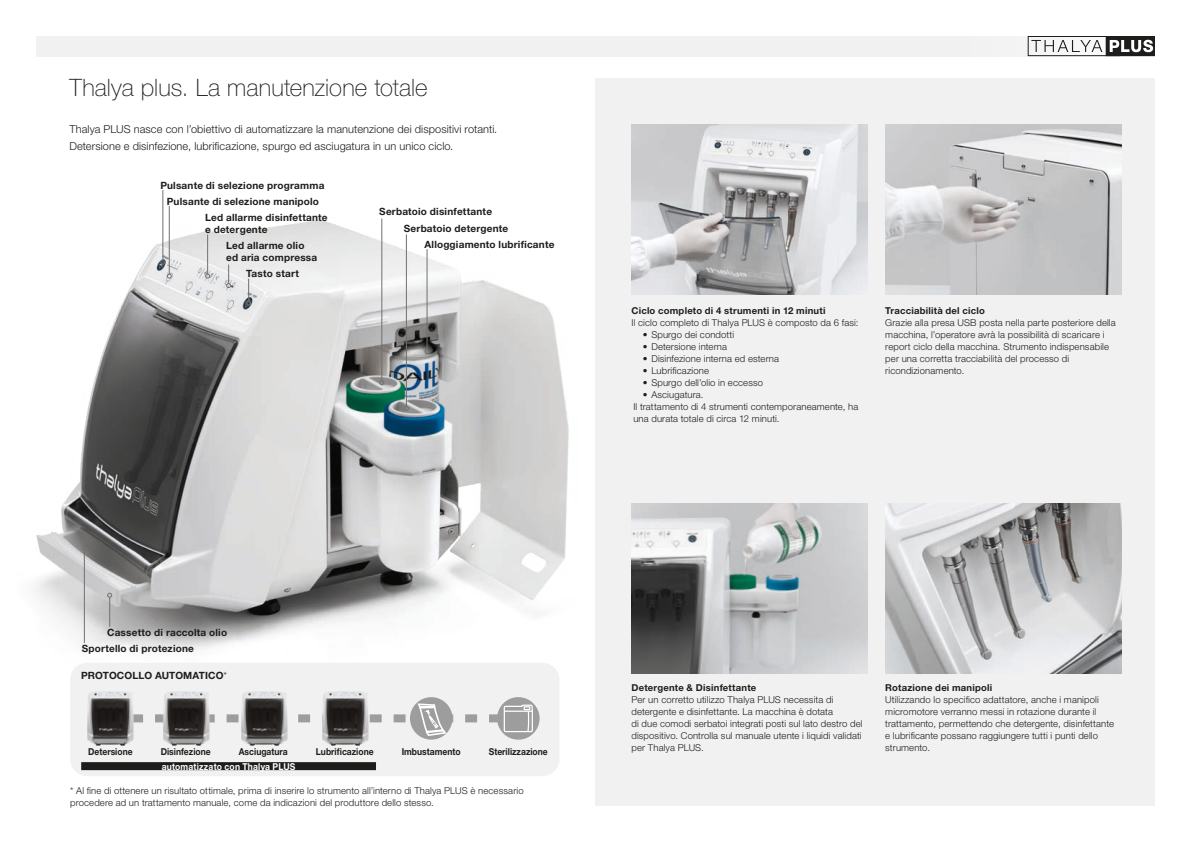
<style>
.page{position:relative;width:1191px;height:842px;background:#fff}
.page>*{position:absolute;margin:0;border:0;box-sizing:border-box;transform-origin:0 0}
.t1{font:100 24px "Helvetica Neue LT Std";letter-spacing:.005em;color:#1d1d1b}
.t2{font:300 11px/17px "Helvetica Neue LT Std";letter-spacing:.005em;color:#1d1d1b}
.t3{font:700 10px/12px "Helvetica Neue LT Std";letter-spacing:.02em;color:#1d1d1b}
.t4{font:300 9.5px/12px "Helvetica Neue LT Std";letter-spacing:.015em;color:#1d1d1b}
.t5{font:700 9.5px "Helvetica Neue LT Std";letter-spacing:.015em;color:#1d1d1b}
.t6{font:700 9.5px "Helvetica Neue LT Std";letter-spacing:.015em;color:#1d1d1b;scale:.9 1}
.t7{font:700 9.5px "Helvetica Neue LT Std";letter-spacing:.02em;color:#fff;scale:.9 1}
.s1{font-weight:300}
</style>
<div class="page">
<div style="left:595px;top:79px;width:560px;height:727px;background:#f1f1f1"></div>
<img style="left:34px;top:190px;width:535px;height:486px">
<div style="left:36px;top:36px;width:1119px;height:20px;background:#f1f1f1"></div>
<svg style="left:1031px;top:40px;width:71px;height:12px"></svg>
<div style="left:1106px;top:36px;width:48px;height:20px;background:#1d1d1b"></div>
<div style="left:1105px;top:36px;width:50px;height:20px;border:1px solid #1d1d1b"></div>
<div style="left:1027px;top:36px;width:92px;height:20px;border:1px solid #1d1d1b"></div>
<svg style="left:1109px;top:40px;width:44px;height:12px"></svg>
<div style="left:70px;top:663px;width:489px;height:113px;background:#f1f1f1;border-radius:17px"></div>
<div style="left:81px;top:762px;width:295px;height:8px;background:#1d1d1b"></div>
<div style="left:497px;top:697px;width:42px;height:43px;background:#9d9d9d;border-radius:50%"></div>
<div style="left:410px;top:697px;width:42px;height:43px;background:#9d9d9d;border-radius:50%"></div>
<svg style="left:136px;top:702px;width:397px;height:35px"></svg>
<hr style="left:109px;top:597px;width:1px;height:30px;background:#70706f">
<svg style="left:107px;top:593px;width:5px;height:5px"></svg>
<hr style="left:84px;top:539px;width:1px;height:104px;background:#70706f">
<svg style="left:82px;top:534px;width:5px;height:5px"></svg>
<hr style="left:162px;top:190px;width:1px;height:70px;background:#70706f">
<svg style="left:160px;top:260px;width:5px;height:5px"></svg>
<hr style="left:169px;top:206px;width:1px;height:68px;background:#70706f">
<svg style="left:167px;top:274px;width:5px;height:5px"></svg>
<svg style="left:246px;top:279px;width:5px;height:27px"></svg>
<hr style="left:426px;top:249px;width:1px;height:101px;background:#70706f">
<svg style="left:424px;top:349px;width:5px;height:5px"></svg>
<hr style="left:381px;top:218px;width:1px;height:163px;background:#70706f">
<svg style="left:379px;top:380px;width:5px;height:5px"></svg>
<hr style="left:406px;top:234px;width:1px;height:172px;background:#70706f">
<svg style="left:404px;top:406px;width:5px;height:5px"></svg>
<svg style="left:226px;top:265px;width:5px;height:23px"></svg>
<hr style="left:207px;top:235px;width:1px;height:39px;background:#70706f">
<svg style="left:205px;top:274px;width:5px;height:5px"></svg>
<img style="left:631px;top:125px;width:237px;height:170px">
<img style="left:885px;top:125px;width:236px;height:170px">
<img style="left:885px;top:503px;width:236px;height:170px">
<img style="left:631px;top:503px;width:237px;height:170px">
<img style="left:87px;top:691px;width:49px;height:55px">
<img style="left:159px;top:691px;width:54px;height:55px">
<img style="left:236px;top:691px;width:54px;height:55px">
<img style="left:317px;top:691px;width:54px;height:55px">
<h1 class="t1" style="left:69px;top:74px;width:360px">Thalya plus. La manutenzione totale</h1>
<p class="t2" style="left:69px;top:120px;width:429px">Thalya PLUS nasce con l’obiettivo di automatizzare la manutenzione dei dispositivi rotanti.<br>Detersione e disinfezione, lubrificazione, spurgo ed asciugatura in un unico ciclo.</p>
<p class="t3" style="left:160px;top:179px;width:166px">Pulsante di selezione programma</p>
<p class="t3" style="left:167px;top:195px;width:154px">Pulsante di selezione manipolo</p>
<p class="t3" style="left:205px;top:211px;width:124px">Led allarme disinfettante e detergente</p>
<p class="t3" style="left:404px;top:203px;width:106px;line-height:16.8px;text-indent:-25px">Serbatoio disinfettante<br>Serbatoio detergente</p>
<p class="t3" style="left:226px;top:239px;width:80px">Led allarme olio</p>
<p class="t3" style="left:424px;top:238px;width:131px">Alloggiamento lubrificante</p>
<p class="t3" style="left:226px;top:251px;width:93px">ed aria compressa</p>
<p class="t3" style="left:246px;top:267px;width:54px">Tasto start</p>
<p class="t5" style="left:631px;top:305px;width:195px">Ciclo completo di 4 strumenti in 12 minuti</p>
<p class="t4" style="left:631px;top:316px;width:228px">Il ciclo completo di Thalya PLUS è composto da 6 fasi:</p>
<p class="t4" style="left:643px;top:328px;width:93px">• Spurgo dei condotti</p>
<p class="t4" style="left:643px;top:340px;width:86px">• Detersione interna</p>
<p class="t4" style="left:643px;top:352px;width:138px">• Disinfezione interna ed esterna</p>
<p class="t4" style="left:643px;top:364px;width:68px">• Lubrificazione</p>
<p class="t4" style="left:643px;top:376px;width:122px">• Spurgo dell’olio in eccesso</p>
<p class="t4" style="left:633px;top:388px;width:226px;text-indent:10px">• Asciugatura.<br>Il trattamento di 4 strumenti contemporaneamente, ha una durata totale di circa 12 minuti.</p>
<p class="t5" style="left:885px;top:305px;width:101px">Tracciabilità del ciclo</p>
<p class="t4" style="left:885px;top:316px;width:232px">Grazie alla presa USB posta nella parte posteriore della macchina, l’operatore avrà la possibilità di scaricare i report ciclo della macchina. Strumento indispensabile per una corretta tracciabilità del processo di ricondizionamento.</p>
<p class="t3" style="left:82px;top:624px;width:147px;line-height:16.2px;text-indent:25px">Cassetto di raccolta olio<br>Sportello di protezione</p>
<p class="t3" style="left:81px;top:669px;width:147px">PROTOCOLLO AUTOMATICO<span class="s1">*</span></p>
<p class="t6" style="left:88px;top:746px;width:51px">Detersione</p>
<p class="t6" style="left:161px;top:746px;width:57px">Disinfezione</p>
<p class="t6" style="left:239px;top:746px;width:56px">Asciugatura</p>
<p class="t6" style="left:316px;top:746px;width:66px">Lubrificazione</p>
<p class="t6" style="left:402px;top:746px;width:67px">Imbustamento</p>
<p class="t6" style="left:489px;top:746px;width:67px">Sterilizzazione</p>
<p class="t7" style="left:162px;top:760px;width:150px">automatizzato con Thalya PLUS</p>
<p class="t4" style="left:70px;top:784px;width:455px">* Al fi ne di ottenere un risultato ottimale, prima di inserire lo strumento all’interno di Thalya PLUS è necessario procedere ad un trattamento manuale, come da indicazioni del produttore dello stesso.</p>
<p class="t5" style="left:631px;top:682px;width:126px">Detergente &amp; Disinfettante</p>
<p class="t4" style="left:631px;top:693px;width:232px">Per un corretto utilizzo Thalya PLUS necessita di detergente e disinfettante. La macchina è dotata<br>di due comodi serbatoi integrati posti sul lato destro del dispositivo. Controlla sul manuale utente i liquidi validati per Thalya PLUS.</p>
<p class="t5" style="left:885px;top:682px;width:108px">Rotazione dei manipoli</p>
<p class="t4" style="left:885px;top:693px;width:230px">Utilizzando lo specifico adattatore, anche i manipoli micromotore verranno messi in rotazione durante il trattamento, permettendo che detergente, disinfettante e lubrificante possano raggiungere tutti i punti dello strumento.</p>
</div>
